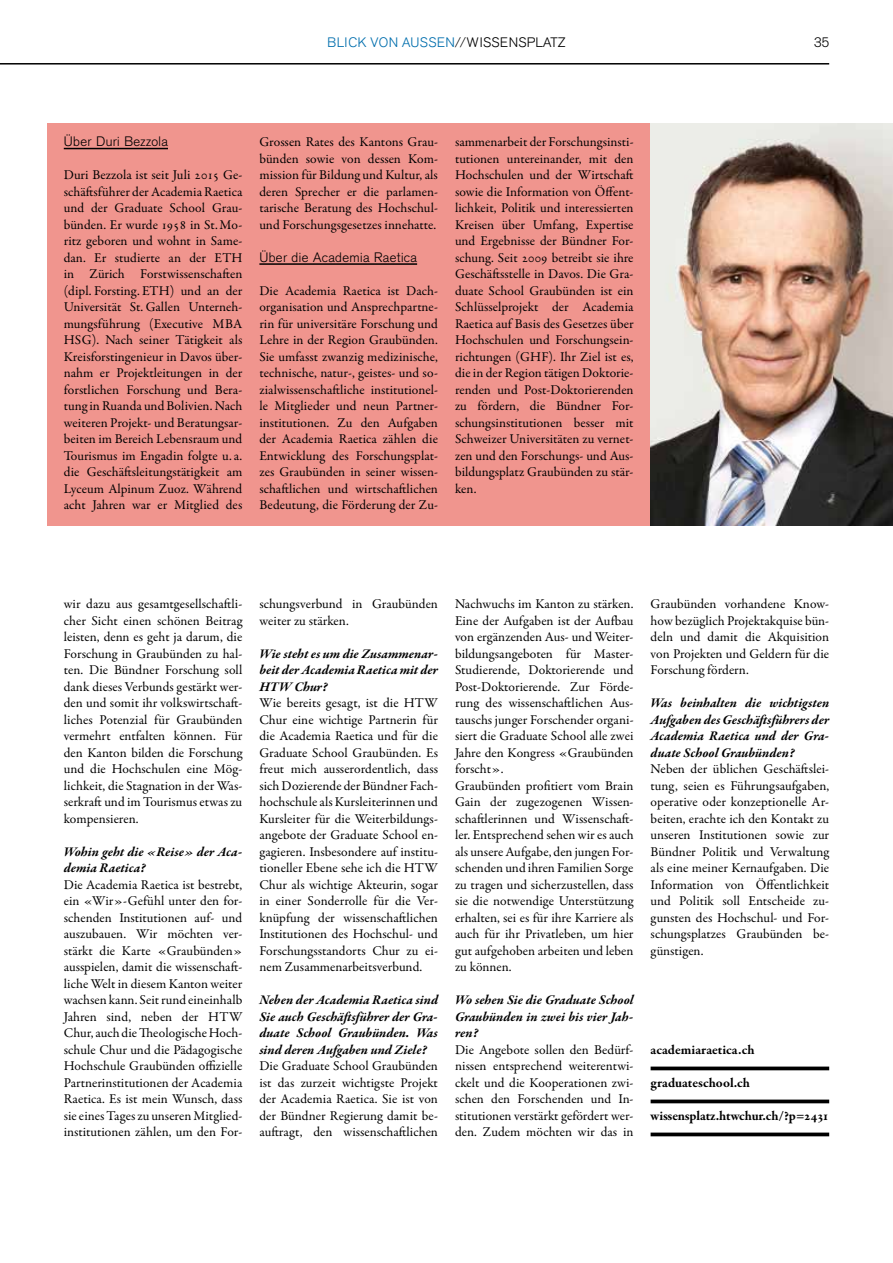
<style>
.page{position:relative;width:893px;height:1263px;background:#fff}
.page>*{position:absolute;margin:0;border:0;box-sizing:border-box;transform-origin:0 0}
.t1{font:13.5px/16.5px "Garamond Premr Pro";color:#000;text-align:justify}
.t2{font:italic 700 13.5px/16.5px "Garamond Premr Pro";letter-spacing:.005em;color:#000;text-align:justify}
.t3{font:700 13.5px "Garamond Premr Pro";letter-spacing:-.005em;color:#000}
.t4{font:300 13.5px "HTW Basic Commercial LT";letter-spacing:.03em;color:#000}
.t5{font:300 13.5px "HTW Basic Commercial LT";letter-spacing:.025em;color:#006ead}
.s1{color:#000}
</style>
<div class="page">
<hr style="left:0;top:63px;width:829px;height:2px;background:#000">
<div style="left:47px;top:123px;width:604px;height:403px;background:#f0958e"></div>
<hr style="left:64px;top:148px;width:104px;height:1px;background:#000">
<hr style="left:259px;top:263px;width:158px;height:2px;background:#000">
<img style="left:651px;top:123px;width:242px;height:403px">
<svg style="left:651px;top:1066px;width:178px;height:4px"></svg>
<svg style="left:651px;top:1099px;width:178px;height:4px"></svg>
<svg style="left:651px;top:1132px;width:178px;height:4px"></svg>
<p class="t5" style="left:328px;top:34px;width:239px">BLICK VON AUSSEN<span class="s1">//WISSENSPLATZ</span></p>
<p class="t4" style="left:814px;top:34px;width:17px">35</p>
<p class="t4" style="left:64px;top:134px;width:106px">Über Duri Bezzola</p>
<p class="t1" style="left:64px;top:167px;width:180px">Duri Bezzola ist seit Juli 2015 Ge&shy;schäftsführer der Academia Raetica und der Graduate School Grau&shy;bünden. Er wurde 1958 in St.Mo&shy;ritz geboren und wohnt in Same&shy;dan. Er studierte an der ETH in Zürich Forstwissenschaften (dipl. Forsting. ETH) und an der Universität St. Gallen Unterneh&shy;mungsführung (Executive MBA HSG). Nach seiner Tätigkeit als Kreisforstingenieur in Davos über&shy;nahm er Projektleitungen in der forstlichen Forschung und Bera&shy;tung in Ruanda und Bolivien. Nach weiteren Projekt- und Beratungsar&shy;beiten im Bereich Lebensraum und Tourismus im Engadin folgte u.a. die Geschäftsleitungstätigkeit am Lyceum Alpinum Zuoz. Während acht Jahren war er Mitglied des</p>
<p class="t1" style="left:259px;top:134px;width:180px">Grossen Rates des Kantons Grau&shy;bünden sowie von dessen Kom&shy;mission für Bildung und Kultur, als deren Sprecher er die parlamen&shy;tarische Beratung des Hochschul&shy;und Forschungsgesetzes innehatte.</p>
<p class="t4" style="left:259px;top:249px;width:159px">Über die Academia Raetica</p>
<p class="t1" style="left:259px;top:283px;width:180px">Die Academia Raetica ist Dach&shy;organisation und Ansprechpartne&shy;rin für universitäre Forschung und Lehre in der Region Graubünden.<br>Sie umfasst zwanzig medizinische, technische, natur-, geistes- und so&shy;zialwissenschaftliche institutionel&shy;le Mitglieder und neun Partner&shy;institutionen. Zu den Aufgaben der Academia Raetica zählen die Entwicklung des Forschungsplat&shy;zes Graubünden in seiner wissen&shy;schaftlichen und wirtschaftlichen Bedeutung, die Förderung der Zu-</p>
<p class="t1" style="left:455px;top:134px;width:180px">sammenarbeit der Forschungsinsti&shy;tutionen untereinander, mit den Hochschulen und der Wirtschaft sowie die Information von Öffent&shy;lichkeit, Politik und interessierten Kreisen über Umfang, Expertise und Ergebnisse der Bündner For&shy;schung. Seit 2009 betreibt sie ihre Geschäftsstelle in Davos. Die Gra&shy;duate School Graubünden ist ein Schlüsselprojekt der Academia Raetica auf Basis des Gesetzes über Hochschulen und Forschungsein&shy;richtungen (GHF). Ihr Ziel ist es, die in der Region tätigen Doktorie&shy;renden und Post-Doktorierenden zu fördern, die Bündner For&shy;schungsinstitutionen besser mit Schweizer Universitäten zu vernet&shy;zen und den Forschungs- und Aus&shy;bildungsplatz Graubünden zu stär&shy;ken.</p>
<p class="t1" style="left:64px;top:596px;width:180px">wir dazu aus gesamtgesellschaftli&shy;cher Sicht einen schönen Beitrag leisten, denn es geht ja darum, die Forschung in Graubünden zu hal&shy;ten. Die Bündner Forschung soll dank dieses Verbunds gestärkt wer&shy;den und somit ihr volkswirtschaft&shy;liches Potenzial für Graubünden vermehrt entfalten können. Für den Kanton bilden die Forschung und die Hochschulen eine Mög&shy;lichkeit, die Stagnation in der Was&shy;serkraft und im Tourismus etwas zu kompensieren.</p>
<p class="t2" style="left:64px;top:844px;width:180px">Wohin geht die «Reise» der Aca&shy;demia Raetica?</p>
<p class="t1" style="left:64px;top:876px;width:180px">Die Academia Raetica ist bestrebt, ein «Wir»-Gefühl unter den for&shy;schenden Institutionen auf- und auszubauen. Wir möchten ver&shy;stärkt die Karte «Graubünden» ausspielen, damit die wissenschaft&shy;liche Welt in diesem Kanton weiter wachsen kann. Seit rund eineinhalb Jahren sind, neben der HTW Chur, auch die Theologische Hoch&shy;schule Chur und die Pädagogische Hochschule Graubünden offizielle Partnerinstitutionen der Academia Raetica. Es ist mein Wunsch, dass sie eines Tages zu unseren Mitglied&shy;institutionen zählen, um den For-</p>
<p class="t1" style="left:259px;top:596px;width:180px">schungsverbund in Graubünden weiter zu stärken.</p>
<p class="t2" style="left:259px;top:646px;width:180px">Wie steht es um die Zusammenar&shy;beit der Academia Raetica mit der HTW Chur?</p>
<p class="t1" style="left:259px;top:695px;width:180px">Wie bereits gesagt, ist die HTW Chur eine wichtige Partnerin für die Academia Raetica und für die Graduate School Graubünden. Es freut mich ausserordentlich, dass sich Dozierende der Bündner Fach&shy;hochschule als Kursleiterinnen und Kursleiter für die Weiterbildungs&shy;angebote der Graduate School en&shy;gagieren. Insbesondere auf institu&shy;tioneller Ebene sehe ich die HTW Chur als wichtige Akteurin, sogar in einer Sonderrolle für die Ver&shy;knüpfung der wissenschaftlichen Institutionen des Hochschul- und Forschungsstandorts Chur zu ei&shy;nem Zusammenarbeitsverbund.</p>
<p class="t2" style="left:259px;top:993px;width:180px">Neben der Academia Raetica sind Sie auch Geschäftsführer der Gra&shy;duate School Graubünden. Was sind deren Aufgaben und Ziele?</p>
<p class="t1" style="left:259px;top:1058px;width:180px">Die Graduate School Graubünden ist das zurzeit wichtigste Projekt der Academia Raetica. Sie ist von der Bündner Regierung damit be&shy;auftragt, den wissenschaftlichen</p>
<p class="t1" style="left:455px;top:596px;width:180px;text-align:left">Nachwuchs im Kanton zu stärken.<br>Eine der Aufgaben ist der Aufbau von ergänzenden Aus- und Weiter&shy;bildungsangeboten für Master-<br>Studierende, Doktorierende und<br>Post-Doktorierende. Zur Förde&shy;rung des wissenschaftlichen Aus&shy;tauschs junger Forschender organi&shy;siert die Graduate School alle zwei<br>Jahre den Kongress «Graubünden forscht».<br>Graubünden profitiert vom Brain<br>Gain der zugezogenen Wissen&shy;schaftlerinnen und Wissenschaft&shy;ler. Entsprechend sehen wir es auch als unsere Aufgabe, den jungen For&shy;schenden und ihren Familien Sorge zu tragen und sicherzustellen, dass sie die notwendige Unterstützung erhalten, sei es für ihre Karriere als auch für ihr Privatleben, um hier gut aufgehoben arbeiten und leben zu können.</p>
<p class="t2" style="left:455px;top:992px;width:180px">Wo sehen Sie die Graduate School Graubünden in zwei bis vier Jah&shy;ren?</p>
<p class="t1" style="left:455px;top:1041px;width:180px">Die Angebote sollen den Bedürf&shy;nissen entsprechend weiterentwi&shy;ckelt und die Kooperationen zwi&shy;schen den Forschenden und In&shy;stitutionen verstärkt gefördert wer&shy;den. Zudem möchten wir das in</p>
<p class="t1" style="left:651px;top:596px;width:180px">Graubünden vorhandene Know&shy;how bezüglich Projektakquise bün&shy;deln und damit die Akquisition von Projekten und Geldern für die Forschung fördern.</p>
<p class="t2" style="left:651px;top:696px;width:180px">Was beinhalten die wichtigsten Aufgaben des Geschäftsführers der Academia Raetica und der Gra&shy;duate School Graubünden?</p>
<p class="t1" style="left:651px;top:761px;width:180px">Neben der üblichen Geschäftslei&shy;tung, seien es Führungsaufgaben, operative oder konzeptionelle Ar&shy;beiten, erachte ich den Kontakt zu unseren Institutionen sowie zur Bündner Politik und Verwaltung als eine meiner Kernaufgaben. Die Information von Öffentlichkeit und Politik soll Entscheide zu&shy;gunsten des Hochschul- und For&shy;schungsplatzes Graubünden be&shy;günstigen.</p>
<p class="t3" style="left:651px;top:1041px;width:105px">academiaraetica.ch</p>
<p class="t3" style="left:651px;top:1074px;width:101px">graduateschool.ch</p>
<p class="t3" style="left:651px;top:1107px;width:180px">wissensplatz.htwchur.ch/?p=2431</p>
</div>
